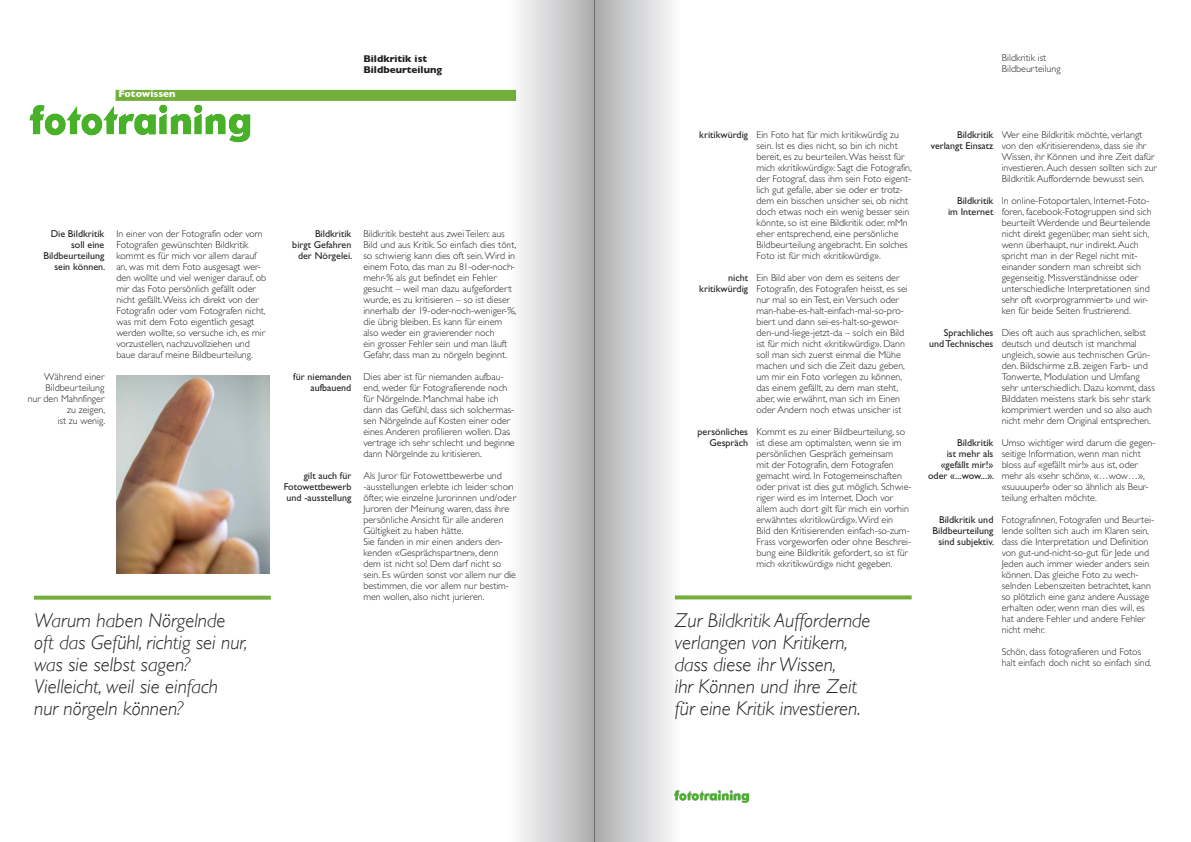
<style>
.page{position:relative;width:1191px;height:842px;background:#fff}
.page>*{position:absolute;margin:0;border:0;box-sizing:border-box;transform-origin:0 0}
.t1{font:italic 300 20px/22px "Gill Sans";color:#231f20}
.t2{font:300 10px/11px "Gill Sans";color:#231f20}
.t3{font:10px/11px "Gill Sans";color:#231f20;text-align:right}
.t4{font:700 10px/11px "Gill Sans";color:#231f20}
.t5{font:700 10px "Gill Sans";color:#fff}
</style>
<div class="page">
<div style="left:116px;top:90px;width:400px;height:11px;background:#73b03b"></div>
<img style="left:30px;top:105px;width:220px;height:37px">
<svg style="left:34px;top:596px;width:237px;height:4px"></svg>
<svg style="left:680px;top:595px;width:231px;height:4px"></svg>
<img style="left:680px;top:790px;width:68px;height:13px">
<img style="left:116px;top:376px;width:153px;height:198px">
<div style="left:509px;top:0;width:86px;height:842px;background:linear-gradient(to right,#fefeff,#adadaf)"></div>
<div style="left:595px;top:0;width:85px;height:842px;background:linear-gradient(to right,#acacad,#fcfdfd)"></div>
<p class="t5" style="left:118px;top:86px;width:59px">Fotowissen</p>
<p class="t4" style="left:363px;top:53px;width:80px">Bildkritik ist<br>Bildbeurteilung</p>
<p class="t3" style="left:43px;top:228px;width:63px">Die Bildkritik soll eine<br>Bildbeurteilung sein können.</p>
<p class="t2" style="left:116px;top:228px;width:152px">In einer von der Fotografin oder vom Fotografen gewünschten Bildkritik kommt es für mich vor allem darauf an, was mit dem Foto ausgesagt wer&shy;den wollte und viel weniger darauf, ob mir das Foto persönlich gefällt oder nicht gefällt. Weiss ich direkt von der Fotografin oder vom Fotografen nicht, was mit dem Foto eigentlich gesagt werden wollte, so versuche ich, es mir vorzustellen, nachzuvollziehen und baue darauf meine Bildbeurteilung.</p>
<p class="t2" style="left:28px;top:371px;width:79px;text-align:right">Während einer<br>Bildbeurteilung<br>nur den Mahnfinger zu zeigen,<br>ist zu wenig.</p>
<p class="t3" style="left:292px;top:228px;width:62px">Bildkritik<br>birgt Gefahren der Nörgelei.</p>
<p class="t3" style="left:293px;top:371px;width:60px">für niemanden aufbauend</p>
<p class="t3" style="left:284px;top:470px;width:69px;text-align:justify;text-indent:20px">gilt auch für Fotowettbewerb und -ausstellung</p>
<p class="t2" style="left:363px;top:228px;width:155px">Bildkritik besteht aus zwei Teilen: aus Bild und aus Kritik. So einfach dies tönt, so schwierig kann dies oft sein. Wird in einem Foto, das man zu 81-oder-noch&shy;mehr-% als gut befindet ein Fehler gesucht – weil man dazu aufgefordert wurde, es zu kritisieren – so ist dieser innerhalb der 19-oder-noch-weniger-%, die übrig bleiben. Es kann für einem also weder ein gravierender noch<br>ein grosser Fehler sein und man läuft Gefahr, dass man zu nörgeln beginnt.</p>
<p class="t2" style="left:363px;top:371px;width:153px">Dies aber ist für niemanden aufbau&shy;end, weder für Fotografierende noch für Nörgelnde. Manchmal habe ich dann das Gefühl, dass sich solchermas&shy;sen Nörgelnde auf Kosten einer oder eines Anderen profilieren wollen. Das vertrage ich sehr schlecht und beginne dann Nörgelnde zu kritisieren.</p>
<p class="t2" style="left:363px;top:470px;width:154px">Als Juror für Fotowettbewerbe und -ausstellungen erlebte ich leider schon öfter, wie einzelne Jurorinnen und/oder Juroren der Meinung waren, dass ihre persönliche Ansicht für alle anderen Gültigkeit zu haben hätte.<br>Sie fanden in mir einen anders den&shy;kenden «Gesprächspartner», denn dem ist nicht so! Dem darf nicht so sein. Es würden sonst vor allem nur die bestimmen, die vor allem nur bestim&shy;men wollen, also nicht jurieren.</p>
<p class="t3" style="left:699px;top:129px;width:50px">kritikwürdig</p>
<p class="t3" style="left:699px;top:272px;width:50px">nicht kritikwürdig</p>
<p class="t3" style="left:697px;top:426px;width:52px">persönliches<br>Gespräch</p>
<p class="t2" style="left:756px;top:129px;width:157px">Ein Foto hat für mich kritikwürdig zu sein. Ist es dies nicht, so bin ich nicht bereit, es zu beurteilen. Was heisst für mich «kritikwürdig»: Sagt die Fotografin, der Fotograf, dass ihm sein Foto eigent&shy;lich gut gefalle, aber sie oder er trotz&shy;dem ein bisschen unsicher sei, ob nicht doch etwas noch ein wenig besser sein könnte, so ist eine Bildkritik oder, mMn eher entsprechend, eine persönliche Bildbeurteilung angebracht. Ein solches Foto ist für mich «kritikwürdig».</p>
<p class="t2" style="left:756px;top:272px;width:153px">Ein Bild aber von dem es seitens der Fotografin, des Fotografen heisst, es sei nur mal so ein Test, ein Versuch oder man-habe-es-halt-einfach-mal-so-pro&shy;biert und dann sei-es-halt-so-gewor&shy;den-und-liege-jetzt-da – solch ein Bild ist für mich nicht «kritikwürdig». Dann soll man sich zuerst einmal die Mühe machen und sich die Zeit dazu geben, um mir ein Foto vorlegen zu können, das einem gefällt, zu dem man steht, aber, wie erwähnt, man sich im Einen oder Andern noch etwas unsicher ist</p>
<p class="t2" style="left:756px;top:426px;width:157px">Kommt es zu einer Bildbeurteilung, so ist diese am optimalsten, wenn sie im persönlichen Gespräch gemeinsam<br>mit der Fotografin, dem Fotografen gemacht wird. In Fotogemeinschaften oder privat ist dies gut möglich. Schwie&shy;riger wird es im Internet. Doch vor allem auch dort gilt für mich ein vorhin erwähntes «kritikwürdig». Wird ein<br>Bild den Kritisierenden einfach-so-zum-Frass vorgeworfen oder ohne Beschrei&shy;bung eine Bildkritik gefordert, so ist für mich «kritikwürdig» nicht gegeben.</p>
<h1 class="t1" style="left:34px;top:609px;width:215px">Warum haben Nörgelnde oft das Gefühl, richtig sei nur, was sie selbst sagen?<br>Vielleicht, weil sie einfach<br>nur nörgeln können?</h1>
<h1 class="t1" style="left:675px;top:609px;width:197px">Zur Bildkritik Auffordernde verlangen von Kritikern, dass diese ihr Wissen,<br>ihr Können und ihre Zeit für eine Kritik investieren.</h1>
<p class="t2" style="left:1002px;top:52px;width:60px">Bildkritik ist<br>Bildbeurteilung</p>
<p class="t2" style="left:1001px;top:129px;width:157px">Wer eine Bildkritik möchte, verlangt von den «Kritisierenden», dass sie ihr Wissen, ihr Können und ihre Zeit dafür investieren. Auch dessen sollten sich zur Bildkritik Auffordernde bewusst sein.</p>
<p class="t2" style="left:1001px;top:195px;width:151px">In online-Fotoportalen, Internet-Foto&shy;foren, facebook-Fotogruppen sind sich beurteilt Werdende und Beurteilende nicht direkt gegenüber, man sieht sich, wenn überhaupt, nur indirekt. Auch spricht man in der Regel nicht mit&shy;einander sondern man schreibt sich gegenseitig. Missverständnisse oder unterschiedliche Interpretationen sind sehr oft «vorprogrammiert» und wir&shy;ken für beide Seiten frustrierend.</p>
<p class="t2" style="left:1001px;top:327px;width:155px">Dies oft auch aus sprachlichen, selbst deutsch und deutsch ist manchmal ungleich, sowie aus technischen Grün&shy;den. Bildschirme z.B. zeigen Farb- und Tonwerte, Modulation und Umfang sehr unterschiedlich. Dazu kommt, dass Bilddaten meistens stark bis sehr stark komprimiert werden und so also auch nicht mehr dem Original entsprechen.</p>
<p class="t2" style="left:1001px;top:437px;width:155px">Umso wichtiger wird darum die gegen&shy;seitige Information, wenn man nicht bloss auf «gefällt mir!» aus ist, oder mehr als «sehr schön», «…wow…», «suuuuper!» oder so ähnlich als Beur&shy;teilung erhalten möchte.</p>
<p class="t2" style="left:1001px;top:514px;width:154px">Fotografinnen, Fotografen und Beurtei&shy;lende sollten sich auch im Klaren sein, dass die Interpretation und Definition von gut-und-nicht-so-gut für Jede und Jeden auch immer wieder anders sein können. Das gleiche Foto zu wech&shy;selnden Lebenszeiten betrachtet, kann so plötzlich eine ganz andere Aussage erhalten oder, wenn man dies will, es hat andere Fehler und andere Fehler nicht mehr.</p>
<p class="t2" style="left:1001px;top:646px;width:151px">Schön, dass fotografieren und Fotos halt einfach doch nicht so einfach sind.</p>
<p class="t3" style="left:930px;top:129px;width:64px">Bildkritik verlangt Einsatz</p>
<p class="t3" style="left:948px;top:195px;width:47px">Bildkritik im Internet</p>
<p class="t3" style="left:929px;top:327px;width:66px">Sprachliches und Technisches</p>
<p class="t3" style="left:928px;top:437px;width:68px">Bildkritik<br>ist mehr als «gefällt mir!» oder «...wow...».</p>
<p class="t3" style="left:932px;top:514px;width:63px;text-align:center">Bildkritik und<br>Bildbeurteilung sind subjektiv.</p>
</div>
